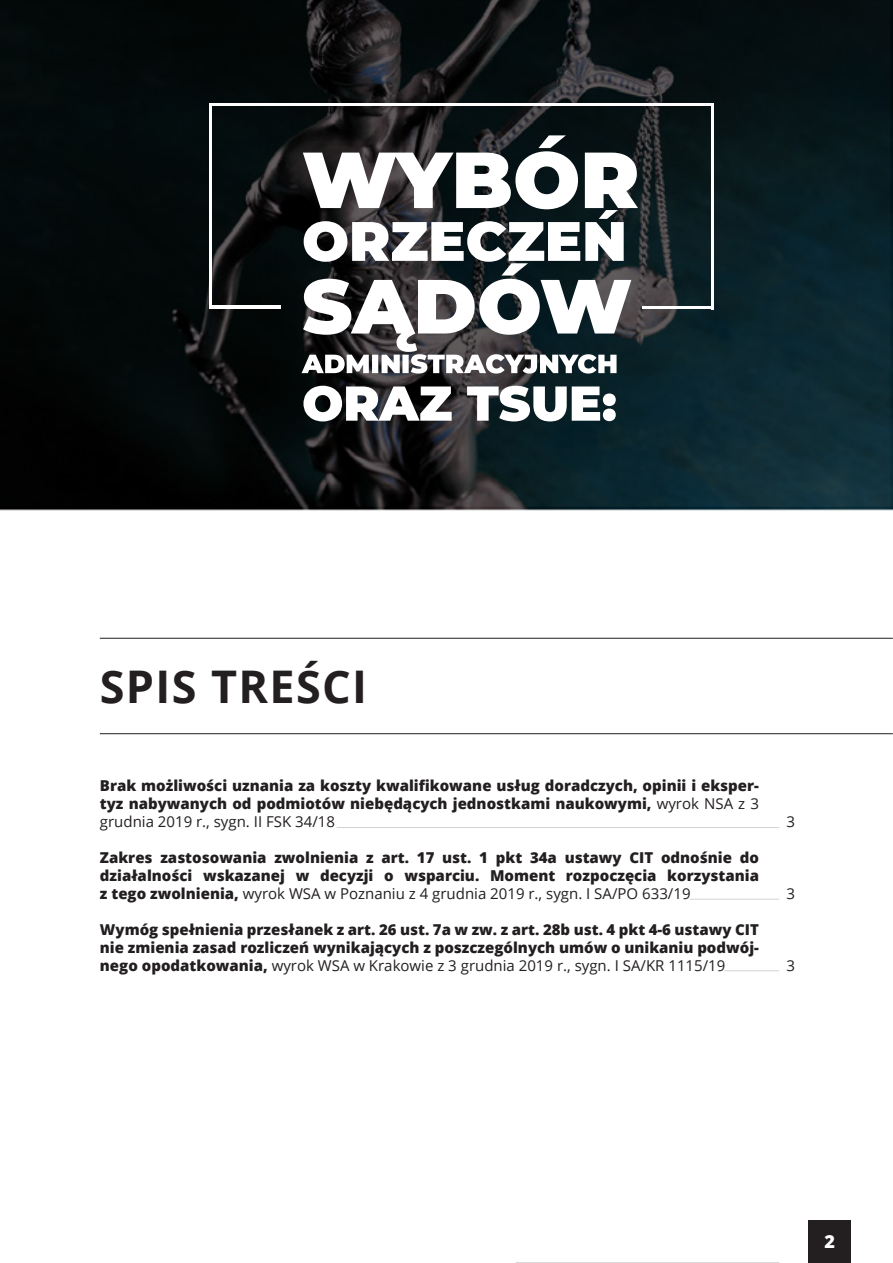
<style>
.page{position:relative;width:893px;height:1263px;background:#fff}
.page>*{position:absolute;margin:0;border:0;box-sizing:border-box;transform-origin:0 0}
.t1{font:700 45px "Open Sans";letter-spacing:.03em;color:#231f20}
.t2{font:800 18px "Open Sans";color:#fff}
.t3{font:800 15px/18px "Open Sans";color:#231f20;text-align:justify}
.t4{font:15px "Open Sans";color:#231f20}
.s1{font-weight:400}
</style>
<div class="page">
<img style="left:0;top:0;width:893px;height:1263px">
<img style="left:643px;top:306px;width:68px;height:3px">
<img style="left:711px;top:106px;width:3px;height:203px">
<img style="left:212px;top:306px;width:69px;height:2px">
<img style="left:209px;top:104px;width:3px;height:204px">
<img style="left:210px;top:103px;width:504px;height:3px">
<img style="left:303px;top:135px;width:335px;height:127px">
<hr style="left:337px;top:827px;width:442px;height:1px;background:#231f20">
<hr style="left:516px;top:1262px;width:263px;height:1px;background:#231f20">
<hr style="left:100px;top:638px;width:793px;height:1px;background:#231f20">
<hr style="left:100px;top:733px;width:793px;height:1px;background:#231f20">
<div style="left:809px;top:1221px;width:42px;height:42px;background:#231f20"></div>
<hr style="left:690px;top:899px;width:89px;height:1px;background:#231f20">
<hr style="left:725px;top:970px;width:54px;height:1px;background:#231f20">
<p class="t1" style="left:100px;top:654px;width:269px">SPIS TREŚCI</p>
<p class="t3" style="left:100px;top:775px;width:661px">Brak możliwości uznania za koszty kwalifikowane usług doradczych, opinii i eksper&shy;tyz nabywanych od podmiotów niebędących jednostkami naukowymi, <span class="s1">wyrok NSA z 3 grudnia 2019 r., sygn. II FSK 34/18</span></p>
<p class="t3" style="left:100px;top:847px;width:661px">Zakres zastosowania zwolnienia z art. 17 ust. 1 pkt 34a ustawy CIT odnośnie do działalności wskazanej w decyzji o wsparciu. Moment rozpoczęcia korzystania z tego zwolnienia, <span class="s1">wyrok WSA w Poznaniu z 4 grudnia 2019 r., sygn. I SA/PO 633/19</span></p>
<p class="t3" style="left:100px;top:919px;width:661px">Wymóg spełnienia przesłanek z art. 26 ust. 7a w zw. z art. 28b ust. 4 pkt 4-6 ustawy CIT nie zmienia zasad rozliczeń wynikających z poszczególnych umów o unikaniu podwój&shy;nego opodatkowania, <span class="s1">wyrok WSA w Krakowie z 3 grudnia 2019 r., sygn. I SA/KR 1115/19</span></p>
<p class="t4" style="left:787px;top:811px;width:10px">3</p>
<p class="t4" style="left:787px;top:883px;width:10px">3</p>
<p class="t4" style="left:787px;top:955px;width:10px">3</p>
<p class="t2" style="left:824px;top:1228px;width:12px">2</p>
</div>
